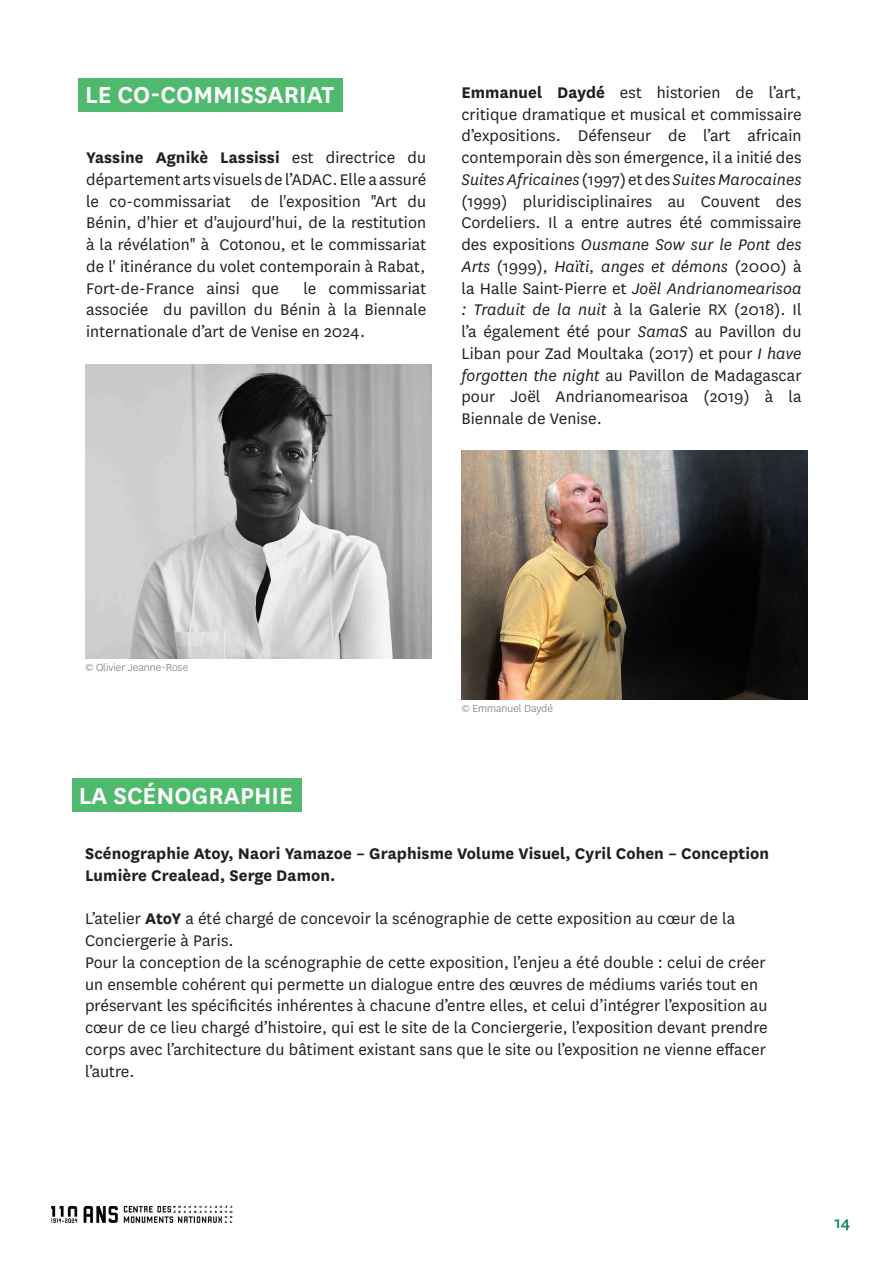
<style>
.page{position:relative;width:893px;height:1263px;background:#fff}
.page>*{position:absolute;margin:0;border:0;box-sizing:border-box;transform-origin:0 0}
.INTER_niveau_1{font:600 27px "National";color:#fff}
.TEXTE_COURANT{font:18px/21.8px "National";letter-spacing:.005em;color:#231f20;text-align:justify}
.TEXTE_COURANT-2{font:700 18px/21.8px "National";letter-spacing:.005em;color:#231f20}
.t1{font:500 18px "National";color:#0e875b}
.LÉGENDES{font:300 12px "National";color:#6c6d70}
.s1{font-weight:700}
.s2{font-style:italic}
</style>
<div class="page">
<img style="left:51px;top:1205px;width:182px;height:18px">
<div style="left:79px;top:78px;width:264px;height:33px;background:#4fba6e"></div>
<img style="left:85px;top:365px;width:347px;height:293px">
<img style="left:461px;top:451px;width:347px;height:248px">
<div style="left:72px;top:779px;width:229px;height:33px;background:#4fba6e"></div>
<p class="INTER_niveau_1" style="left:85px;top:76px;width:251px">LE CO-COMMISSARIAT</p>
<p class="TEXTE_COURANT" style="left:86px;top:146px;width:342px"><span class="s1">Yassine Agnikè Lassissi</span> est directrice du département arts visuels de l’ADAC. Elle a assuré le co-commissariat de l'exposition "Art du Bénin, d'hier et d'aujourd'hui, de la restitution à la révélation" à Cotonou, et le commissariat de l' itinérance du volet contemporain à Rabat,</p>
<p class="TEXTE_COURANT" style="left:86px;top:276px;width:195px">Fort-de-France ainsi que</p>
<p class="TEXTE_COURANT" style="left:86px;top:276px;width:342px;text-indent:217px">le commissariat associée du pavillon du Bénin à la Biennale internationale d’art de Venise en 2024.</p>
<p class="TEXTE_COURANT" style="left:461px;top:81px;width:342px"><span class="s1">Emmanuel Daydé</span> est historien de l’art, critique dramatique et musical et commissaire d’expositions. Défenseur de l’art africain contemporain dès son émergence, il a initié des <span class="s2">Suites Africaines</span> (1997) et des <span class="s2">Suites Marocaines </span>(1999) pluridisciplinaires au Couvent des Cordeliers. Il a entre autres été commissaire des expositions <span class="s2">Ousmane Sow sur le Pont des Arts</span> (1999), <span class="s2">Haïti, anges et démons</span> (2000) à la Halle Saint-Pierre et <span class="s2">Joël Andrianomearisoa : Traduit de la nuit</span> à la Galerie RX (2018). Il l’a également été pour <span class="s2">SamaS</span> au Pavillon du Liban pour Zad Moultaka (2017) et pour <span class="s2">I have forgotten the night</span> au Pavillon de Madagascar pour Joël Andrianomearisoa (2019) à la Biennale de Venise.</p>
<p class="LÉGENDES" style="left:85px;top:660px;width:105px">© Olivier Jeanne-Rose</p>
<p class="INTER_niveau_1" style="left:79px;top:777px;width:216px">LA SCÉNOGRAPHIE</p>
<p class="LÉGENDES" style="left:461px;top:700px;width:93px">© Emmanuel Daydé</p>
<p class="TEXTE_COURANT-2" style="left:85px;top:841px;width:686px">Scénographie Atoy, Naori Yamazoe – Graphisme Volume Visuel, Cyril Cohen – Conception<br>Lumière Crealead, Serge Damon.</p>
<p class="TEXTE_COURANT" style="left:85px;top:907px;width:684px;text-align:left">L’atelier <span class="s1">AtoY</span> a été chargé de concevoir la scénographie de cette exposition au cœur de la Conciergerie à Paris.<br>Pour la conception de la scénographie de cette exposition, l’enjeu a été double : celui de créer un ensemble cohérent qui permette un dialogue entre des œuvres de médiums variés tout en préservant les spécificités inhérentes à chacune d’entre elles, et celui d’intégrer l’exposition au cœur de ce lieu chargé d’histoire, qui est le site de la Conciergerie, l’exposition devant prendre corps avec l’architecture du bâtiment existant sans que le site ou l’exposition ne vienne effacer l’autre.</p>
<p class="t1" style="left:834px;top:1211px;width:17px">14</p>
</div>
